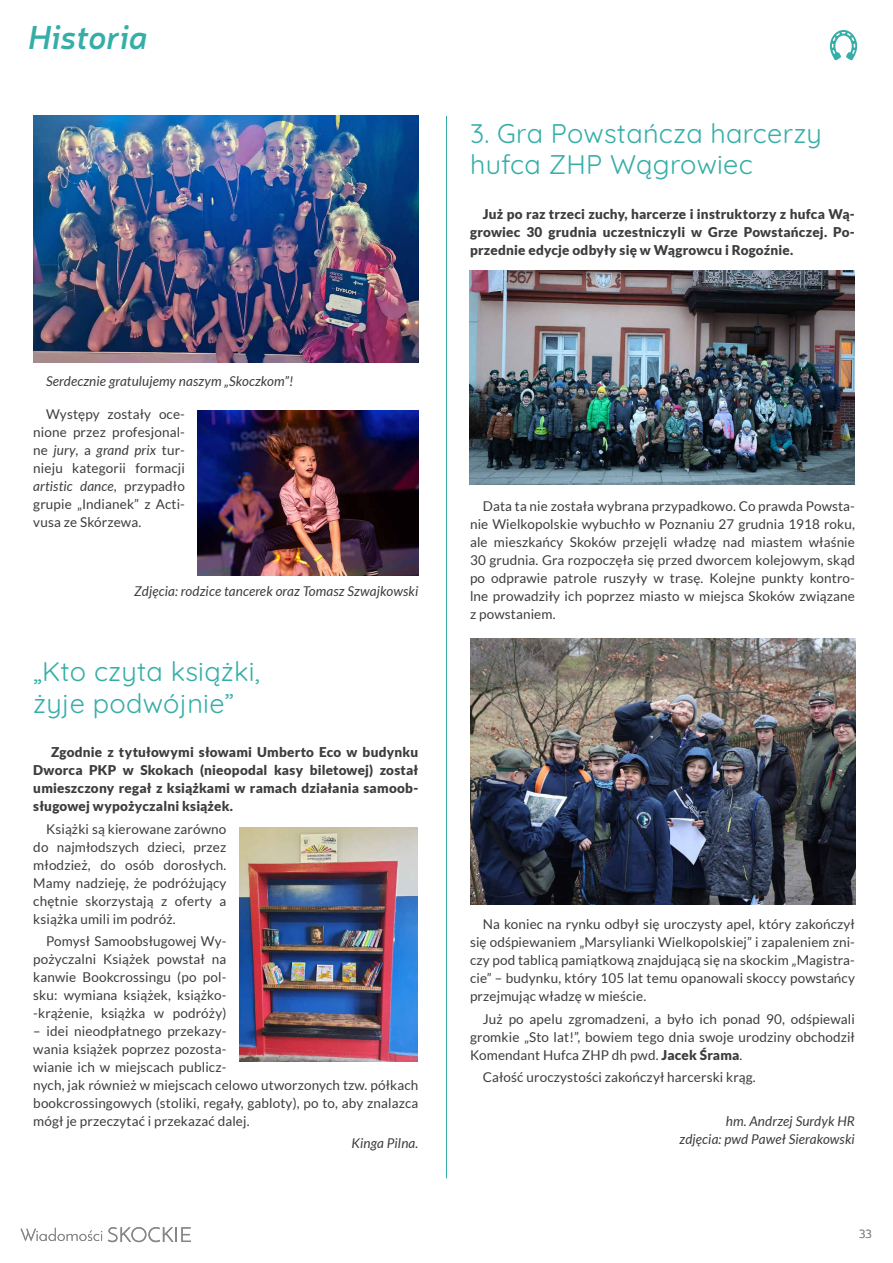
<style>
.page{position:relative;width:893px;height:1263px;background:#fff}
.page>*{position:absolute;margin:0;border:0;box-sizing:border-box;transform-origin:0 0}
.t1{font:italic 600 33px "Neris";color:#35aea7}
.t2{font:27px/31.5px "Quicksand";letter-spacing:.01em;color:#35aea7}
.t3{font:13.5px/18px "Lato";letter-spacing:.01em;color:#3d3d3c;text-align:justify}
.t4{font:900 13.5px/18px "Lato";letter-spacing:.015em;color:#3d3d3c;text-align:justify}
.t5{font:italic 13.5px/18px "Lato";letter-spacing:.01em;color:#3d3d3c;text-align:right}
.t6{font:300 12px "Neris";color:#878787}
.s1{font-style:italic}
.s2{font-weight:900}
</style>
<div class="page">
<svg style="left:21px;top:1228px;width:81px;height:13px"></svg>
<svg style="left:108px;top:1227px;width:83px;height:15px"></svg>
<hr style="left:446px;top:116px;width:1px;height:1062px;background:#35aea7">
<img style="left:33px;top:116px;width:385px;height:246px">
<img style="left:198px;top:410px;width:220px;height:165px">
<img style="left:239px;top:827px;width:178px;height:234px">
<img style="left:470px;top:639px;width:385px;height:265px">
<img style="left:470px;top:270px;width:385px;height:215px">
<svg style="left:830px;top:30px;width:27px;height:30px"></svg>
<h1 class="t1" style="left:28px;top:14px;width:121px">Historia</h1>
<p class="t5" style="left:46px;top:373px;width:249px">Serdecznie gratulujemy naszym „Skoczkom”!</p>
<p class="t3" style="left:33px;top:405px;width:153px;text-indent:13px">Występy zostały oce&shy;nione przez profesjonal&shy;ne <span class="s1">jury</span>, a <span class="s1">grand prix</span> tur&shy;nieju kategorii formacji <span class="s1">artistic dance</span>, przypadło grupie „Indianek” z Acti&shy;vusa ze Skórzewa.</p>
<p class="t5" style="left:134px;top:583px;width:286px">Zdjęcia: rodzice tancerek oraz Tomasz Szwajkowski</p>
<h2 class="t2" style="left:33px;top:653px;width:228px">„Kto czyta książki, żyje podwójnie”</h2>
<p class="t4" style="left:33px;top:743px;width:387px;text-indent:18px">Zgodnie z tytułowymi słowami Umberto Eco w budynku Dworca PKP w Skokach (nieopodal kasy biletowej) został umieszczony regał z książkami w ramach działania samoob&shy;sługowej wypożyczalni książek.</p>
<p class="t3" style="left:33px;top:820px;width:195px;text-indent:13px">Książki są kierowane zarówno do najmłodszych dzieci, przez młodzież, do osób dorosłych.<br>Mamy nadzieję, że podróżujący chętnie skorzystają z oferty a książka umili im podróż.</p>
<p class="t3" style="left:33px;top:932px;width:195px;text-indent:13px">Pomysł Samoobsługowej Wy&shy;pożyczalni Książek powstał na kanwie Bookcrossingu (po pol&shy;sku: wymiana książek, książko--krążenie, książka w podróży)</p>
<p class="t3" style="left:33px;top:1022px;width:387px;text-align:left">– idei nieodpłatnego przekazy-<br>wania książek poprzez pozosta-<br>wianie ich w miejscach publicz-<br>nych, jak również w miejscach celowo utworzonych tzw. półkach bookcrossingowych (stoliki, regały, gabloty), po to, aby znalazca mógł je przeczytać i przekazać dalej.</p>
<p class="t5" style="left:351px;top:1134px;width:68px">Kinga Pilna.</p>
<h2 class="t2" style="left:470px;top:115px;width:353px">3. Gra Powstańcza harcerzy hufca ZHP Wągrowiec</h2>
<p class="t4" style="left:470px;top:205px;width:386px;text-indent:13px">Już po raz trzeci zuchy, harcerze i instruktorzy z hufca Wą&shy;growiec 30 grudnia uczestniczyli w Grze Powstańczej. Po&shy;przednie edycje odbyły się w Wągrowcu i Rogoźnie.</p>
<p class="t3" style="left:470px;top:497px;width:386px;text-indent:13px">Data ta nie została wybrana przypadkowo. Co prawda Powsta&shy;nie Wielkopolskie wybuchło w Poznaniu 27 grudnia 1918 roku, ale mieszkańcy Skoków przejęli władzę nad miastem właśnie 30 grudnia. Gra rozpoczęła się przed dworcem kolejowym, skąd po odprawie patrole ruszyły w trasę. Kolejne punkty kontro&shy;lne prowadziły ich poprzez miasto w miejsca Skoków związane z powstaniem.</p>
<p class="t3" style="left:470px;top:915px;width:386px;text-indent:13px">Na koniec na rynku odbył się uroczysty apel, który zakończył się odśpiewaniem „Marsylianki Wielkopolskiej” i zapaleniem zni&shy;czy pod tablicą pamiątkową znajdującą się na skockim „Magistra&shy;cie” – budynku, który 105 lat temu opanowali skoccy powstańcy przejmując władzę w mieście.</p>
<p class="t3" style="left:470px;top:1010px;width:386px;text-indent:13px">Już po apelu zgromadzeni, a było ich ponad 90, odśpiewali gromkie „Sto lat!”, bowiem tego dnia swoje urodziny obchodził Komendant Hufca ZHP dh pwd. <span class="s2">Jacek Śrama</span>.</p>
<p class="t3" style="left:483px;top:1068px;width:274px">Całość uroczystości zakończył harcerski krąg.</p>
<p class="t5" style="left:679px;top:1113px;width:177px">hm. Andrzej Surdyk HR<br>zdjęcia: pwd Paweł Sierakowski</p>
<p class="t6" style="left:859px;top:1226px;width:15px">33</p>
</div>
